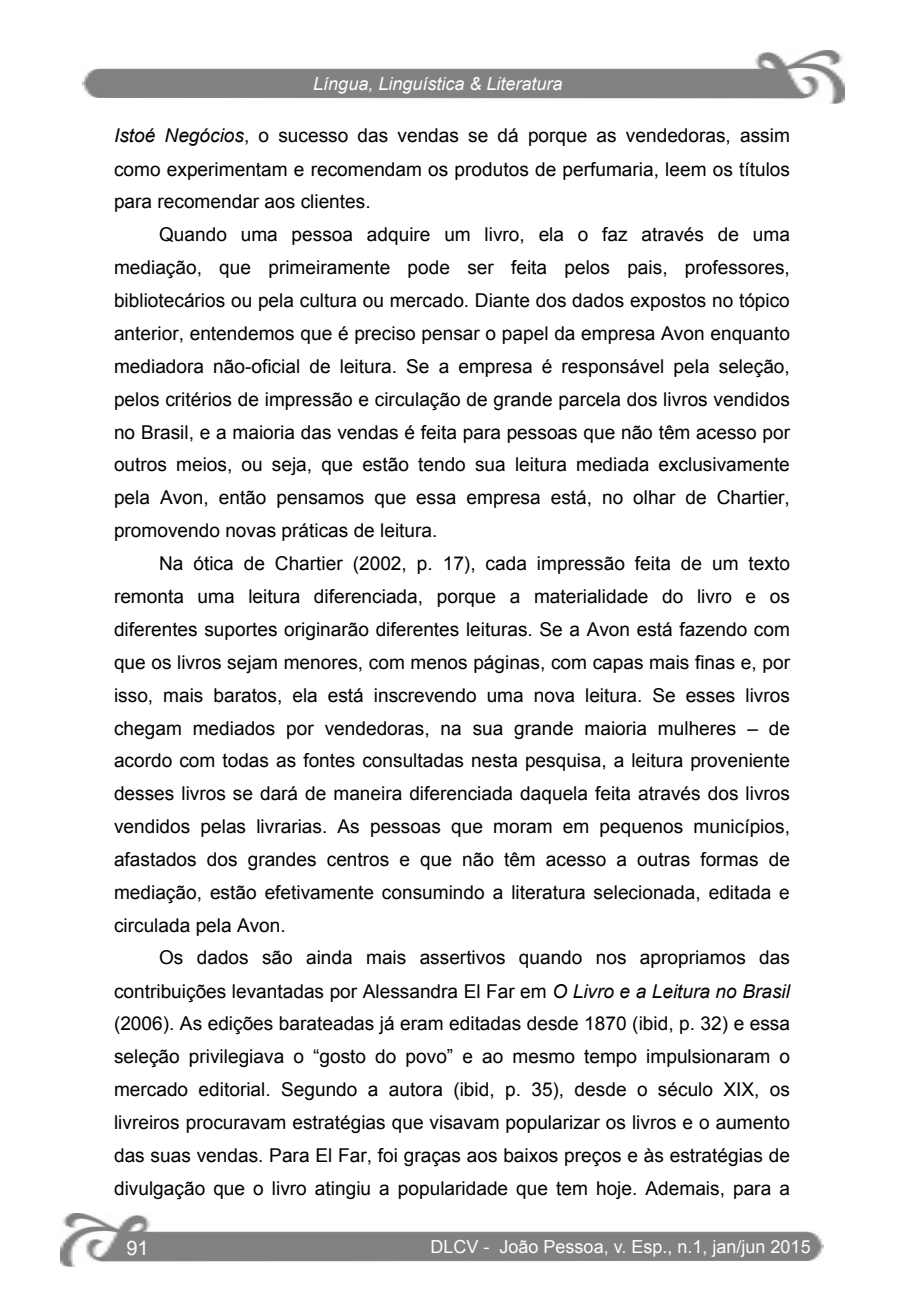
<style>
.page{position:relative;width:908px;height:1304px;background:#fff}
.page>*{position:absolute;margin:0;border:0;box-sizing:border-box;transform-origin:0 0}
.t1{font:20px "Arial";color:#fff}
.t2{font:19px "Arial";color:#000}
.t3{font:18px "Arial";color:#fff}
.t4{font:italic 18px "Arial";color:#fff}
.s1{font-style:italic}
</style>
<div class="page">
<img style="left:60px;top:1214px;width:763px;height:53px">
<img style="left:82px;top:51px;width:761px;height:53px">
<p class="t4" style="left:313px;top:72px;width:251px">Língua, Linguística &amp; Literatura</p>
<p class="t2" style="left:114px;top:123px;width:677px"><span class="s1">Istoé Negócios</span>, o sucesso das vendas se dá porque as vendedoras, assim</p>
<p class="t2" style="left:114px;top:157px;width:677px">como experimentam e recomendam os produtos de perfumaria, leem os títulos</p>
<p class="t2" style="left:114px;top:189px;width:258px">para recomendar aos clientes.</p>
<p class="t2" style="left:159px;top:222px;width:632px">Quando uma pessoa adquire um livro, ela o faz através de uma</p>
<p class="t2" style="left:114px;top:255px;width:677px">mediação, que primeiramente pode ser feita pelos pais, professores,</p>
<p class="t2" style="left:114px;top:288px;width:677px">bibliotecários ou pela cultura ou mercado. Diante dos dados expostos no tópico</p>
<p class="t2" style="left:114px;top:321px;width:677px">anterior, entendemos que é preciso pensar o papel da empresa Avon enquanto</p>
<p class="t2" style="left:114px;top:354px;width:677px">mediadora não-oficial de leitura. Se a empresa é responsável pela seleção,</p>
<p class="t2" style="left:114px;top:386px;width:677px">pelos critérios de impressão e circulação de grande parcela dos livros vendidos</p>
<p class="t2" style="left:114px;top:420px;width:677px">no Brasil, e a maioria das vendas é feita para pessoas que não têm acesso por</p>
<p class="t2" style="left:114px;top:452px;width:677px">outros meios, ou seja, que estão tendo sua leitura mediada exclusivamente</p>
<p class="t2" style="left:114px;top:485px;width:677px">pela Avon, então pensamos que essa empresa está, no olhar de Chartier,</p>
<p class="t2" style="left:114px;top:518px;width:325px">promovendo novas práticas de leitura.</p>
<p class="t2" style="left:159px;top:551px;width:632px">Na ótica de Chartier (2002, p. 17), cada impressão feita de um texto</p>
<p class="t2" style="left:114px;top:584px;width:677px">remonta uma leitura diferenciada, porque a materialidade do livro e os</p>
<p class="t2" style="left:114px;top:617px;width:677px">diferentes suportes originarão diferentes leituras. Se a Avon está fazendo com</p>
<p class="t2" style="left:114px;top:649px;width:677px">que os livros sejam menores, com menos páginas, com capas mais finas e, por</p>
<p class="t2" style="left:114px;top:683px;width:677px">isso, mais baratos, ela está inscrevendo uma nova leitura. Se esses livros</p>
<p class="t2" style="left:114px;top:715px;width:677px">chegam mediados por vendedoras, na sua grande maioria mulheres – de</p>
<p class="t2" style="left:114px;top:748px;width:677px">acordo com todas as fontes consultadas nesta pesquisa, a leitura proveniente</p>
<p class="t2" style="left:114px;top:781px;width:677px">desses livros se dará de maneira diferenciada daquela feita através dos livros</p>
<p class="t2" style="left:114px;top:814px;width:677px">vendidos pelas livrarias. As pessoas que moram em pequenos municípios,</p>
<p class="t2" style="left:114px;top:847px;width:677px">afastados dos grandes centros e que não têm acesso a outras formas de</p>
<p class="t2" style="left:114px;top:880px;width:677px">mediação, estão efetivamente consumindo a literatura selecionada, editada e</p>
<p class="t2" style="left:114px;top:912px;width:173px">circulada pela Avon.</p>
<p class="t2" style="left:159px;top:945px;width:632px">Os dados são ainda mais assertivos quando nos apropriamos das</p>
<p class="t2" style="left:114px;top:978px;width:677px">contribuições levantadas por Alessandra El Far em <span class="s1">O Livro e a Leitura no Brasil</span></p>
<p class="t2" style="left:114px;top:1011px;width:677px">(2006). As edições barateadas já eram editadas desde 1870 (ibid, p. 32) e essa</p>
<p class="t2" style="left:114px;top:1044px;width:677px">seleção privilegiava o “gosto do povo” e ao mesmo tempo impulsionaram o</p>
<p class="t2" style="left:114px;top:1077px;width:677px">mercado editorial. Segundo a autora (ibid, p. 35), desde o século XIX, os</p>
<p class="t2" style="left:114px;top:1110px;width:677px">livreiros procuravam estratégias que visavam popularizar os livros e o aumento</p>
<p class="t2" style="left:114px;top:1143px;width:677px">das suas vendas. Para El Far, foi graças aos baixos preços e às estratégias de</p>
<p class="t2" style="left:114px;top:1176px;width:677px">divulgação que o livro atingiu a popularidade que tem hoje. Ademais, para a</p>
<p class="t1" style="left:126px;top:1234px;width:24px">91</p>
<p class="t3" style="left:430px;top:1235px;width:381px">DLCV - João Pessoa, v. Esp., n.1, jan/jun 2015</p>
</div>
